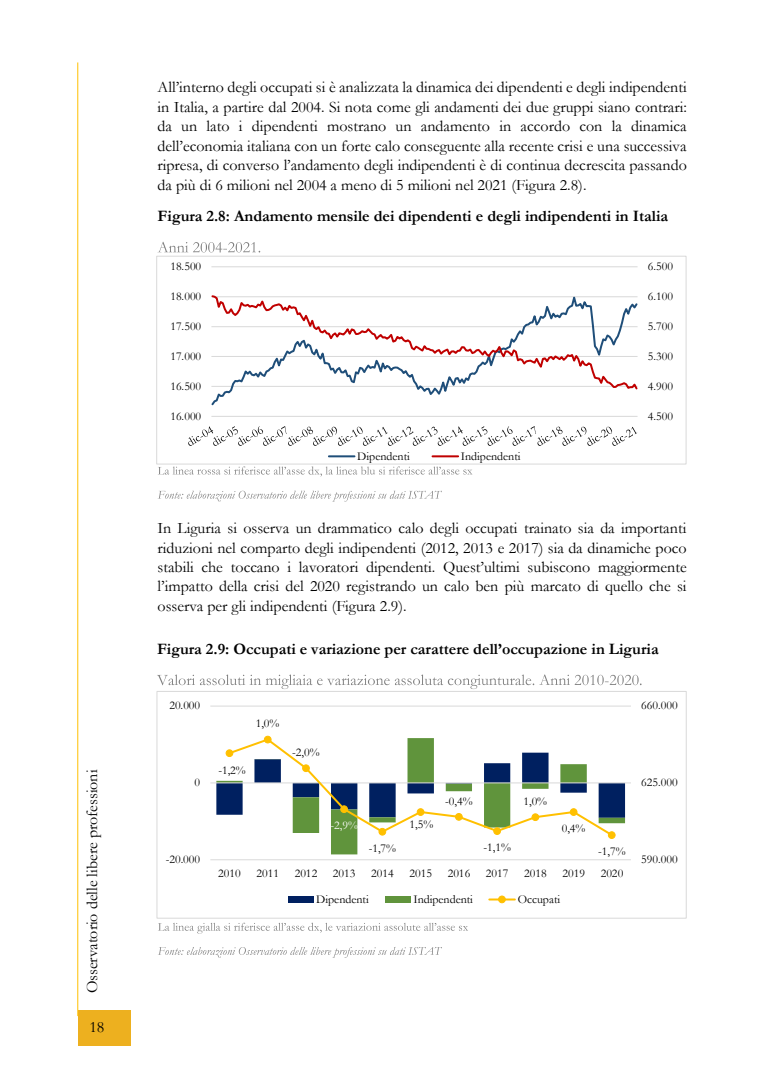
<style>
.page{position:relative;width:780px;height:1088px;background:#fff}
.page>*{position:absolute;margin:0;border:0;box-sizing:border-box;transform-origin:0 0}
.t1{font:16px/19.4px "Garamond";color:#000;text-align:justify}
.t2{font:700 16px "Garamond";color:#000}
.t3{font:12px "Garamond";color:#000}
.t4{font:12px "Garamond";color:#fff}
</style>
<div class="page">
<div style="left:78px;top:1011px;width:53px;height:35px;background:#edb01f"></div>
<hr style="left:77px;top:62px;width:1px;height:954px;background:#ffc000">
<hr style="left:210px;top:859px;width:421px;height:1px;background:#d9d9d9">
<svg style="left:331px;top:820px;width:294px;height:34px"></svg>
<hr style="left:210px;top:782px;width:421px;height:1px;background:#d9d9d9">
<svg style="left:231px;top:737px;width:383px;height:101px"></svg>
<div style="left:226px;top:750px;width:7px;height:6px;background:#ffc000;border-radius:50%"></div>
<div style="left:225px;top:749px;width:8px;height:8px;border:1px solid #ffc000;border-radius:50%"></div>
<div style="left:264px;top:736px;width:7px;height:7px;background:#ffc000;border-radius:50%"></div>
<div style="left:264px;top:736px;width:7px;height:7px;border:1px solid #ffc000;border-radius:50%"></div>
<div style="left:379px;top:828px;width:7px;height:7px;background:#ffc000;border-radius:50%"></div>
<div style="left:378px;top:828px;width:8px;height:7px;border:1px solid #ffc000;border-radius:50%"></div>
<div style="left:455px;top:813px;width:7px;height:8px;border:1px solid #ffc000;border-radius:50%"></div>
<svg style="left:495px;top:829px;width:4px;height:4px"></svg>
<div style="left:493px;top:827px;width:8px;height:8px;border:1px solid #ffc000;border-radius:50%"></div>
<svg style="left:216px;top:753px;width:409px;height:67px"></svg>
<div style="left:531px;top:813px;width:8px;height:8px;border:1px solid #ffc000;border-radius:50%"></div>
<div style="left:570px;top:809px;width:7px;height:6px;background:#ffc000;border-radius:50%"></div>
<div style="left:569px;top:808px;width:8px;height:8px;border:1px solid #ffc000;border-radius:50%"></div>
<div style="left:608px;top:832px;width:7px;height:6px;background:#ffc000;border-radius:50%"></div>
<div style="left:608px;top:831px;width:7px;height:8px;border:1px solid #ffc000;border-radius:50%"></div>
<div style="left:288px;top:896px;width:25px;height:6px;background:#002060"></div>
<div style="left:385px;top:896px;width:25px;height:6px;background:#60943c"></div>
<hr style="left:489px;top:898px;width:26px;height:2px;background:#ffc000">
<div style="left:498px;top:896px;width:7px;height:7px;background:#ffc000;border-radius:50%"></div>
<div style="left:498px;top:895px;width:8px;height:8px;border:1px solid #ffc000;border-radius:50%"></div>
<svg style="left:157px;top:674px;width:484px;height:15px"></svg>
<svg style="left:158px;top:923px;width:310px;height:11px"></svg>
<svg style="left:158px;top:947px;width:284px;height:11px"></svg>
<img style="left:158px;top:251px;width:529px;height:50px">
<svg style="left:158px;top:242px;width:102px;height:10px"></svg>
<svg style="left:158px;top:466px;width:314px;height:10px"></svg>
<svg style="left:158px;top:491px;width:284px;height:11px"></svg>
<div style="left:157px;top:256px;width:529px;height:208px;background:#fff"></div>
<hr style="left:211px;top:416px;width:426px;height:1px;background:#d9d9d9">
<hr style="left:211px;top:266px;width:426px;height:1px;background:#d9d9d9">
<svg style="left:211px;top:295px;width:427px;height:96px"></svg>
<svg style="left:188px;top:426px;width:449px;height:20px"></svg>
<hr style="left:329px;top:455px;width:25px;height:2px;background:#1f4e79">
<hr style="left:432px;top:455px;width:26px;height:2px;background:#c00000">
<div style="left:156px;top:256px;width:530px;height:208px;border:1px solid #d9d9d9"></div>
<p class="t1" style="left:82px;top:993px;width:225px;rotate:-90deg">Osservatorio delle libere professioni</p>
<p class="t1" style="left:89px;top:1016px;width:17px">18</p>
<p class="t1" style="left:157px;top:77px;width:531px">All’interno degli occupati si è analizzata la dinamica dei dipendenti e degli indipendenti in Italia, a partire dal 2004. Si nota come gli andamenti dei due gruppi siano contrari: da un lato i dipendenti mostrano un andamento in accordo con la dinamica dell’economia italiana con un forte calo conseguente alla recente crisi e una successiva ripresa, di converso l’andamento degli indipendenti è di continua decrescita passando da più di 6 milioni nel 2004 a meno di 5 milioni nel 2021 (Figura 2.8).</p>
<p class="t2" style="left:158px;top:205px;width:512px">Figura 2.8: Andamento mensile dei dipendenti e degli indipendenti in Italia</p>
<p class="t3" style="left:170px;top:258px;width:32px">18.500</p>
<p class="t3" style="left:648px;top:258px;width:27px">6.500</p>
<p class="t3" style="left:170px;top:288px;width:32px">18.000</p>
<p class="t3" style="left:648px;top:288px;width:27px">6.100</p>
<p class="t3" style="left:170px;top:318px;width:32px">17.500</p>
<p class="t3" style="left:648px;top:318px;width:27px">5.700</p>
<p class="t3" style="left:170px;top:348px;width:32px">17.000</p>
<p class="t3" style="left:648px;top:348px;width:27px">5.300</p>
<p class="t3" style="left:170px;top:378px;width:32px">16.500</p>
<p class="t3" style="left:648px;top:378px;width:27px">4.900</p>
<p class="t3" style="left:170px;top:408px;width:32px">16.000</p>
<p class="t3" style="left:648px;top:408px;width:27px">4.500</p>
<p class="t3" style="left:357px;top:448px;width:54px">Dipendenti</p>
<p class="t3" style="left:461px;top:448px;width:61px">Indipendenti</p>
<p class="t1" style="left:157px;top:518px;width:530px">In Liguria si osserva un drammatico calo degli occupati trainato sia da importanti riduzioni nel comparto degli indipendenti (2012, 2013 e 2017) sia da dinamiche poco stabili che toccano i lavoratori dipendenti. Quest’ultimi subiscono maggiormente l’impatto della crisi del 2020 registrando un calo ben più marcato di quello che si osserva per gli indipendenti (Figura 2.9).</p>
<p class="t2" style="left:157px;top:638px;width:503px">Figura 2.9: Occupati e variazione per carattere dell’occupazione in Liguria</p>
<p class="t3" style="left:169px;top:698px;width:32px">20.000</p>
<p class="t3" style="left:641px;top:698px;width:38px">660.000</p>
<p class="t3" style="left:256px;top:715px;width:25px">1,0%</p>
<p class="t3" style="left:292px;top:744px;width:29px">-2,0%</p>
<p class="t3" style="left:218px;top:762px;width:29px">-1,2%</p>
<p class="t3" style="left:194px;top:774px;width:7px">0</p>
<p class="t3" style="left:641px;top:774px;width:38px">625.000</p>
<p class="t3" style="left:445px;top:793px;width:29px">-0,4%</p>
<p class="t3" style="left:523px;top:793px;width:25px">1,0%</p>
<p class="t4" style="left:330px;top:817px;width:29px">-2,9%</p>
<p class="t3" style="left:409px;top:816px;width:25px">1,5%</p>
<p class="t3" style="left:561px;top:820px;width:25px">0,4%</p>
<p class="t3" style="left:166px;top:851px;width:36px">-20.000</p>
<p class="t3" style="left:369px;top:840px;width:29px">-1,7%</p>
<p class="t3" style="left:483px;top:839px;width:29px">-1,1%</p>
<p class="t3" style="left:598px;top:843px;width:29px">-1,7%</p>
<p class="t3" style="left:641px;top:851px;width:38px">590.000</p>
<p class="t3" style="left:218px;top:865px;width:24px">2010</p>
<p class="t3" style="left:256px;top:865px;width:24px">2011</p>
<p class="t3" style="left:295px;top:865px;width:24px">2012</p>
<p class="t3" style="left:333px;top:865px;width:24px">2013</p>
<p class="t3" style="left:371px;top:865px;width:24px">2014</p>
<p class="t3" style="left:409px;top:865px;width:24px">2015</p>
<p class="t3" style="left:447px;top:865px;width:24px">2016</p>
<p class="t3" style="left:486px;top:865px;width:24px">2017</p>
<p class="t3" style="left:524px;top:865px;width:24px">2018</p>
<p class="t3" style="left:562px;top:865px;width:24px">2019</p>
<p class="t3" style="left:600px;top:865px;width:24px">2020</p>
<p class="t3" style="left:316px;top:891px;width:54px">Dipendenti</p>
<p class="t3" style="left:413px;top:891px;width:61px">Indipendenti</p>
<p class="t3" style="left:517px;top:891px;width:44px">Occupati</p>
</div>
